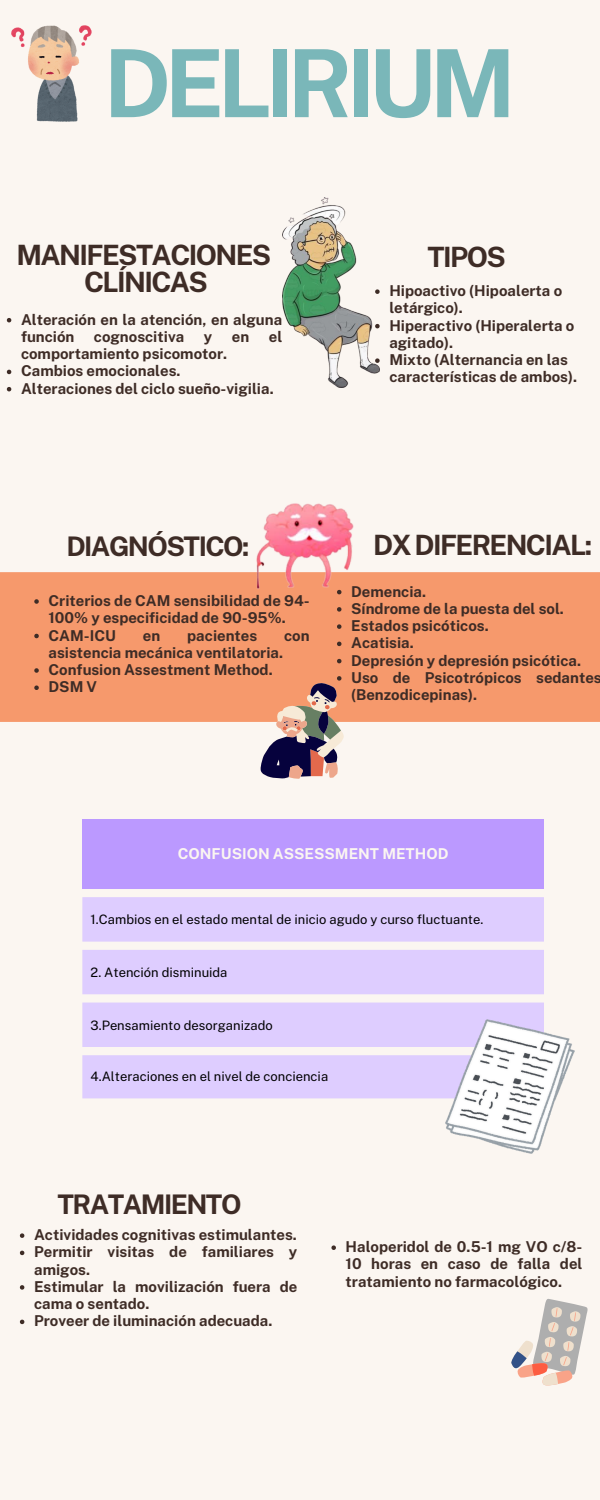
<style>
.page{position:relative;width:600px;height:1500px;background:#fbf6f1}
.page>*{position:absolute;margin:0;border:0;box-sizing:border-box;transform-origin:0 0}
.t1{font:700 94px "Public Sans";letter-spacing:-.07em;color:#7ab7b9}
.t2{font:700 28px/27px "Public Sans";letter-spacing:-.06em;color:#3e2c26;text-align:center}
.t3{font:700 27px "Public Sans";letter-spacing:-.06em;color:#3e2c26}
.t4{font:700 15px/17.2px "Public Sans";color:#3e2c26}
.t5{font:700 15px "Public Sans";color:#fbf6f1}
.t6{font:13px "Public Sans";color:#000}
</style>
<div class="page">
<img style="left:11px;top:25px;width:80px;height:96px">
<div style="left:0;top:572px;width:600px;height:150px;background:#f6996c"></div>
<img style="left:282px;top:198px;width:98px;height:190px">
<svg style="left:511px;top:1299px;width:77px;height:87px"></svg>
<img style="left:225px;top:503px;width:160px;height:117px">
<div style="left:82px;top:820px;width:462px;height:69px;background:#b9f"></div>
<svg style="left:82px;top:897px;width:462px;height:201px;background:#e1d2fd"></svg>
<img style="left:446px;top:1020px;width:129px;height:133px">
<svg style="left:7px;top:318px;width:4px;height:4px"></svg>
<svg style="left:7px;top:370px;width:4px;height:4px"></svg>
<svg style="left:7px;top:387px;width:4px;height:4px"></svg>
<svg style="left:375px;top:289px;width:5px;height:5px"></svg>
<svg style="left:375px;top:324px;width:5px;height:4px"></svg>
<svg style="left:375px;top:358px;width:5px;height:5px"></svg>
<svg style="left:34px;top:599px;width:5px;height:5px"></svg>
<svg style="left:34px;top:634px;width:5px;height:4px"></svg>
<svg style="left:34px;top:668px;width:5px;height:5px"></svg>
<svg style="left:34px;top:686px;width:5px;height:4px"></svg>
<svg style="left:337px;top:590px;width:4px;height:4px"></svg>
<svg style="left:337px;top:607px;width:4px;height:5px"></svg>
<svg style="left:337px;top:624px;width:4px;height:5px"></svg>
<svg style="left:337px;top:642px;width:4px;height:4px"></svg>
<svg style="left:337px;top:659px;width:4px;height:4px"></svg>
<svg style="left:260px;top:676px;width:84px;height:103px;background:#a9837e"></svg>
<svg style="left:20px;top:1233px;width:4px;height:5px"></svg>
<svg style="left:20px;top:1251px;width:4px;height:4px"></svg>
<svg style="left:20px;top:1285px;width:4px;height:5px"></svg>
<svg style="left:20px;top:1320px;width:4px;height:4px"></svg>
<svg style="left:331px;top:1245px;width:5px;height:5px"></svg>
<p class="t1" style="left:104px;top:28px;width:414px">DELIRIUM</p>
<p class="t2" style="left:17px;top:242px;width:256px">MANIFESTACIONES<br>CLÍNICAS</p>
<p class="t4" style="left:21px;top:311px;width:263px">Alteración en la atención, en alguna función</p>
<p class="t4" style="left:94px;top:328px;width:92px">cognoscitiva</p>
<p class="t4" style="left:204px;top:328px;width:10px">y</p>
<p class="t4" style="left:232px;top:328px;width:19px">en</p>
<p class="t4" style="left:269px;top:328px;width:15px">el</p>
<p class="t4" style="left:21px;top:345px;width:208px">comportamiento psicomotor.</p>
<p class="t4" style="left:21px;top:362px;width:161px">Cambios emocionales.</p>
<p class="t4" style="left:21px;top:380px;width:254px">Alteraciones del ciclo sueño-vigilia.</p>
<p class="t2" style="left:428px;top:243px;width:80px">TIPOS</p>
<p class="t4" style="left:389px;top:282px;width:174px">Hipoactivo (Hipoalerta o letárgico).</p>
<h2 class="t4" style="left:389px;top:317px;width:187px">Hiperactivo (Hiperalerta o agitado).</h2>
<h2 class="t4" style="left:389px;top:351px;width:189px">Mixto (Alternancia en las características de ambos).</h2>
<p class="t3" style="left:66px;top:530px;width:185px">DIAGNÓSTICO:</p>
<p class="t4" style="left:49px;top:592px;width:263px">Criterios de CAM sensibilidad de 94-<br>100% y especificidad de 90-95%.</p>
<p class="t4" style="left:49px;top:626px;width:69px">CAM-ICU</p>
<p class="t4" style="left:143px;top:626px;width:19px">en</p>
<p class="t4" style="left:187px;top:626px;width:71px">pacientes</p>
<p class="t4" style="left:284px;top:626px;width:27px">con</p>
<p class="t4" style="left:49px;top:644px;width:236px">asistencia mecánica ventilatoria.</p>
<p class="t4" style="left:49px;top:661px;width:226px">Confusion Assestment Method.</p>
<p class="t4" style="left:49px;top:678px;width:50px">DSM V</p>
<p class="t2" style="left:373px;top:531px;width:221px">DXDIFERENCIAL:</p>
<p class="t4" style="left:351px;top:583px;width:76px">Demencia.</p>
<p class="t4" style="left:351px;top:600px;width:214px">Síndrome de la puesta del sol.</p>
<p class="t4" style="left:351px;top:617px;width:139px">Estados psicóticos.</p>
<p class="t4" style="left:351px;top:634px;width:64px">Acatisia.</p>
<p class="t4" style="left:351px;top:652px;width:231px">Depresión y depresión psicótica.</p>
<p class="t4" style="left:351px;top:669px;width:252px">Uso de Psicotrópicos sedantes (Benzodicepinas).</p>
<p class="t5" style="left:178px;top:845px;width:272px">CONFUSION ASSESSMENT METHOD</p>
<h1 class="t6" style="left:91px;top:912px;width:394px">1.Cambios en el estado mental de inicio agudo y curso fluctuante.</h1>
<p class="t6" style="left:91px;top:965px;width:139px">2. Atención disminuida</p>
<h2 class="t6" style="left:91px;top:1017px;width:184px">3.Pensamiento desorganizado</h2>
<h2 class="t6" style="left:91px;top:1069px;width:239px">4.Alteraciones en el nivel de conciencia</h2>
<p class="t3" style="left:57px;top:1188px;width:186px">TRATAMIENTO</p>
<p class="t4" style="left:34px;top:1226px;width:264px">Actividades cognitivas estimulantes.</p>
<p class="t4" style="left:34px;top:1243px;width:265px">Permitir visitas de familiares y amigos.</p>
<p class="t4" style="left:34px;top:1278px;width:265px">Estimular la movilización fuera de cama o sentado.</p>
<p class="t4" style="left:34px;top:1312px;width:240px">Proveer de iluminación adecuada.</p>
<h2 class="t4" style="left:346px;top:1238px;width:238px;text-align:justify">Haloperidol de 0.5-1 mg VO c/8- 10 horas en caso de falla del tratamiento no farmacológico.</h2>
</div>
